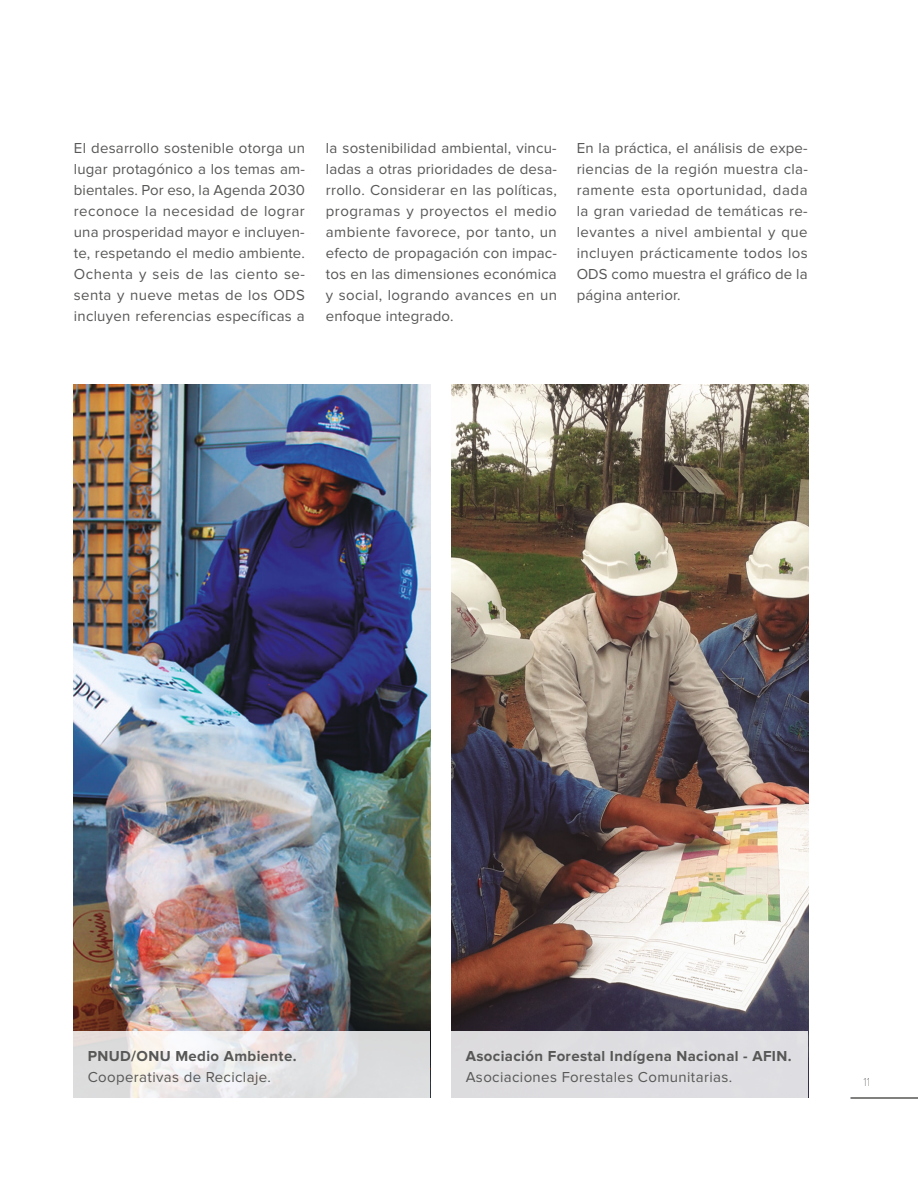
<style>
.page{position:relative;width:918px;height:1188px;background:#fff}
.page>*{position:absolute;margin:0;border:0;box-sizing:border-box;transform-origin:0 0}
.t1{font:15px/21px "Proxima Nova";letter-spacing:.025em;color:#575756;text-align:justify}
.t2{font:700 15px "Proxima Nova";letter-spacing:.025em;color:#575756}
.t3{font:100 12px "Proxima Nova T";color:#575756}
</style>
<div class="page">
<img style="left:452px;top:384px;width:356px;height:647px">
<div style="left:452px;top:1031px;width:356px;height:67px;background:#dedde1"></div>
<img style="left:74px;top:384px;width:356px;height:647px">
<svg style="left:74px;top:1031px;width:356px;height:67px;background:#e5e4e4"></svg>
<hr style="left:850px;top:1097px;width:68px;height:2px;background:#575756">
<p class="t1" style="left:74px;top:138px;width:233px">El desarrollo sostenible otorga un lugar protagónico a los temas am&shy;bientales. Por eso, la Agenda 2030 reconoce la necesidad de lograr una prosperidad mayor e incluyen&shy;te, respetando el medio ambiente.<br>Ochenta y seis de las ciento se&shy;senta y nueve metas de los ODS incluyen referencias específicas a</p>
<p class="t1" style="left:326px;top:138px;width:233px">la sostenibilidad ambiental, vincu&shy;ladas a otras prioridades de desa&shy;rrollo. Considerar en las políticas, programas y proyectos el medio ambiente favorece, por tanto, un efecto de propagación con impac&shy;tos en las dimensiones económica y social, logrando avances en un enfoque integrado.</p>
<p class="t1" style="left:577px;top:138px;width:233px">En la práctica, el análisis de expe&shy;riencias de la región muestra cla&shy;ramente esta oportunidad, dada la gran variedad de temáticas re&shy;levantes a nivel ambiental y que incluyen prácticamente todos los ODS como muestra el gráfico de la página anterior.</p>
<p class="t2" style="left:466px;top:1047px;width:327px">Asociación Forestal Indígena Nacional - AFIN.</p>
<p class="t1" style="left:466px;top:1066px;width:268px">Asociaciones Forestales Comunitarias.</p>
<p class="t2" style="left:88px;top:1047px;width:210px">PNUD/ONU Medio Ambiente.</p>
<p class="t1" style="left:88px;top:1066px;width:185px">Cooperativas de Reciclaje.</p>
<p class="t3" style="left:864px;top:1075px;width:8px">11</p>
</div>
